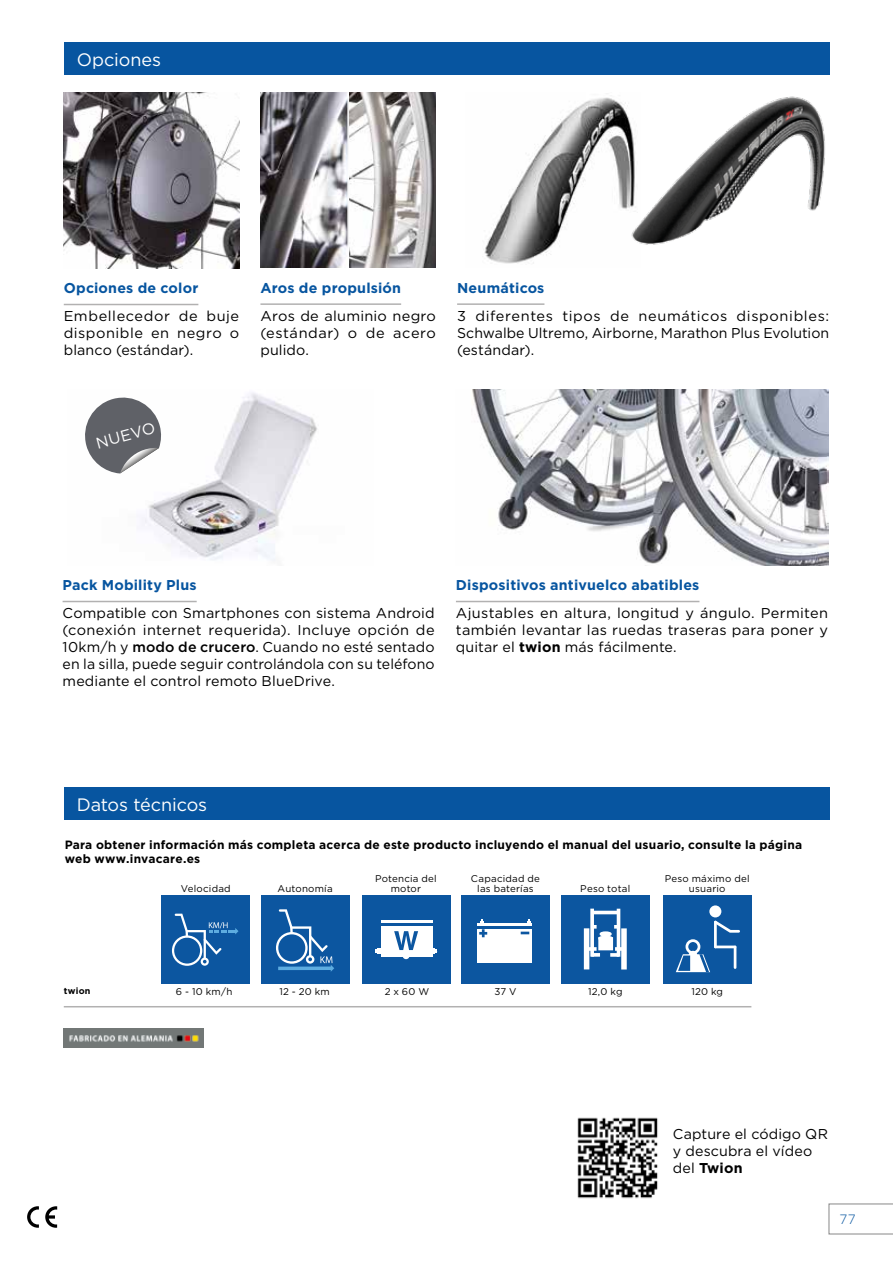
<style>
.page{position:relative;width:893px;height:1263px;background:#fff}
.page>*{position:absolute;margin:0;border:0;box-sizing:border-box;transform-origin:0 0}
.t1{font:18px "Gotham";letter-spacing:-.005em;color:#fff}
.t2{font:15.75px "Gotham";color:#fff}
.t3{font:14.25px/17.1px "Gotham";letter-spacing:.01em;color:#000;text-align:justify}
.t4{font:700 14.25px "Gotham";letter-spacing:.015em;color:#0755a0}
.t5{font:300 13.5px "Gotham";color:#0755a0}
.t6{font:700 12px/14.4px "Gotham";letter-spacing:.02em;color:#000}
.t7{font:9.75px/10.5px "Gotham";letter-spacing:.025em;color:#000;text-align:center}
.t8{font:700 9px "Gotham";letter-spacing:.025em;color:#000}
.s1{font-weight:500}
.s2{font-weight:700}
</style>
<div class="page">
<svg style="left:45px;top:1206px;width:12px;height:22px"></svg>
<svg style="left:27px;top:1206px;width:12px;height:22px"></svg>
<div style="left:64px;top:43px;width:765px;height:32px;background:#0755a0"></div>
<hr style="left:64px;top:1006px;width:687px;height:1px;background:#b2b1b1">
<div style="left:663px;top:895px;width:88px;height:89px;background:#0c56a0"></div>
<div style="left:689px;top:951px;width:8px;height:8px;background:#fff;border-radius:50%"></div>
<div style="left:685px;top:939px;width:15px;height:15px;border:3px solid #fff;border-radius:50%"></div>
<svg style="left:676px;top:954px;width:34px;height:18px"></svg>
<div style="left:709px;top:905px;width:12px;height:12px;background:#fff;border-radius:50%"></div>
<hr style="left:714px;top:922px;width:3px;height:25px;background:#fff">
<svg style="left:714px;top:920px;width:26px;height:14px"></svg>
<hr style="left:715px;top:945px;width:20px;height:3px;background:#fff">
<hr style="left:734px;top:947px;width:2px;height:20px;background:#fff">
<div style="left:561px;top:895px;width:88px;height:89px;background:#0c56a0"></div>
<div style="left:584px;top:928px;width:5px;height:41px;border:2px solid #fff"></div>
<div style="left:621px;top:928px;width:6px;height:41px;border:2px solid #fff"></div>
<div style="left:599px;top:938px;width:13px;height:11px;background:#fff"></div>
<div style="left:598px;top:937px;width:15px;height:13px;border:2px solid #fff"></div>
<div style="left:598px;top:935px;width:15px;height:6px;border:2px solid #fff;border-radius:50%"></div>
<div style="left:590px;top:909px;width:4px;height:48px;border:2px solid #fff"></div>
<div style="left:617px;top:909px;width:3px;height:48px;border:2px solid #fff"></div>
<div style="left:592px;top:911px;width:27px;height:3px;border:2px solid #fff"></div>
<svg style="left:592px;top:925px;width:27px;height:15px"></svg>
<svg style="left:588px;top:948px;width:12px;height:9px"></svg>
<div style="left:587px;top:947px;width:10px;height:4px;border:2px solid #fff"></div>
<svg style="left:610px;top:947px;width:13px;height:10px"></svg>
<div style="left:161px;top:895px;width:88px;height:89px;background:#0c56a0"></div>
<svg style="left:172px;top:914px;width:66px;height:52px"></svg>
<div style="left:261px;top:895px;width:88px;height:89px;background:#0c56a0"></div>
<svg style="left:276px;top:909px;width:58px;height:63px"></svg>
<div style="left:362px;top:895px;width:88px;height:89px;background:#0c56a0"></div>
<div style="left:381px;top:920px;width:51px;height:37px;background:#fff"></div>
<hr style="left:381px;top:923px;width:51px;height:2px;background:#0c56a0">
<svg style="left:375px;top:948px;width:6px;height:6px"></svg>
<svg style="left:432px;top:948px;width:5px;height:6px"></svg>
<svg style="left:394px;top:931px;width:24px;height:28px"></svg>
<div style="left:64px;top:787px;width:765px;height:33px;background:#0755a0"></div>
<img style="left:116px;top:392px;width:201px;height:169px">
<hr style="left:63px;top:601px;width:134px;height:1px;background:#b2b1b1">
<img style="left:472px;top:390px;width:356px;height:175px">
<hr style="left:456px;top:601px;width:243px;height:1px;background:#b2b1b1">
<img style="left:64px;top:92px;width:175px;height:176px">
<hr style="left:64px;top:304px;width:134px;height:1px;background:#b2b1b1">
<hr style="left:260px;top:303px;width:141px;height:2px;background:#b2b1b1">
<img style="left:484px;top:97px;width:142px;height:167px">
<hr style="left:457px;top:303px;width:87px;height:2px;background:#b2b1b1">
<img style="left:626px;top:96px;width:199px;height:149px">
<img style="left:260px;top:92px;width:176px;height:176px">
<hr style="left:347px;top:92px;width:2px;height:176px;background:#fff">
<div style="left:461px;top:895px;width:89px;height:89px;background:#0c56a0"></div>
<div style="left:477px;top:923px;width:55px;height:39px;background:#fff"></div>
<svg style="left:521px;top:932px;width:8px;height:2px"></svg>
<svg style="left:479px;top:920px;width:8px;height:17px"></svg>
<hr style="left:475px;top:926px;width:58px;height:2px;background:#0c56a0">
<img style="left:63px;top:1028px;width:140px;height:20px">
<svg style="left:829px;top:1204px;width:64px;height:30px"></svg>
<svg style="left:85px;top:393px;width:77px;height:80px"></svg>
<img style="left:577px;top:1117px;width:81px;height:82px">
<p class="t1" style="left:77px;top:48px;width:86px">Opciones</p>
<p class="t4" style="left:64px;top:279px;width:136px">Opciones de color</p>
<p class="t3" style="left:64px;top:307px;width:177px">Embellecedor de buje disponible en negro o blanco (estándar).</p>
<p class="t4" style="left:260px;top:278px;width:142px">Aros de propulsión</p>
<p class="t3" style="left:260px;top:307px;width:177px">Aros de aluminio negro (estándar) o de acero pulido.</p>
<p class="t4" style="left:457px;top:278px;width:89px">Neumáticos</p>
<p class="t3" style="left:457px;top:307px;width:374px">3 diferentes tipos de neumáticos disponibles:<br>Schwalbe Ultremo, Airborne, Marathon Plus Evolution (estándar).</p>
<p class="t2" style="left:94px;top:433px;width:62px;rotate:-15deg">NUEVO</p>
<p class="t4" style="left:63px;top:576px;width:136px">Pack Mobility Plus</p>
<p class="t3" style="left:63px;top:604px;width:374px">Compatible con Smartphones con sistema Android (conexión internet requerida). Incluye opción de 10km/h y <span class="s1">modo de crucero</span>. Cuando no esté sentado en la silla, puede seguir controlándola con su teléfono mediante el control remoto BlueDrive.</p>
<p class="t4" style="left:456px;top:576px;width:245px">Dispositivos antivuelco abatibles</p>
<p class="t3" style="left:456px;top:604px;width:374px">Ajustables en altura, longitud y ángulo. Permiten también levantar las ruedas traseras para poner y quitar el <span class="s2">twion</span> más fácilmente.</p>
<p class="t1" style="left:77px;top:793px;width:132px">Datos técnicos</p>
<p class="t6" style="left:65px;top:837px;width:739px">Para obtener información más completa acerca de este producto incluyendo el manual del usuario, consulte la página web www.invacare.es</p>
<p class="t7" style="left:375px;top:873px;width:63px">Potencia del motor</p>
<p class="t7" style="left:471px;top:873px;width:71px">Capacidad de</p>
<p class="t7" style="left:181px;top:883px;width:51px">Velocidad</p>
<p class="t7" style="left:278px;top:883px;width:57px">Autonomía</p>
<p class="t7" style="left:477px;top:883px;width:58px">las baterías</p>
<p class="t7" style="left:665px;top:873px;width:86px">Peso máximo del</p>
<p class="t7" style="left:580px;top:883px;width:51px">Peso total</p>
<p class="t7" style="left:689px;top:883px;width:38px">usuario</p>
<p class="t8" style="left:64px;top:984px;width:28px">twion</p>
<p class="t7" style="left:176px;top:986px;width:58px">6 - 10 km/h</p>
<p class="t7" style="left:279px;top:986px;width:52px">12 - 20 km</p>
<p class="t7" style="left:385px;top:986px;width:46px">2 x 60 W</p>
<p class="t7" style="left:494px;top:986px;width:24px">37 V</p>
<p class="t7" style="left:588px;top:986px;width:36px">12,0 kg</p>
<p class="t7" style="left:691px;top:986px;width:33px">120 kg</p>
<p class="t3" style="left:673px;top:1125px;width:157px;text-align:left">Capture el código QR y descubra el vídeo del <span class="s2">Twion</span></p>
<p class="t5" style="left:839px;top:1211px;width:18px">77</p>
</div>
